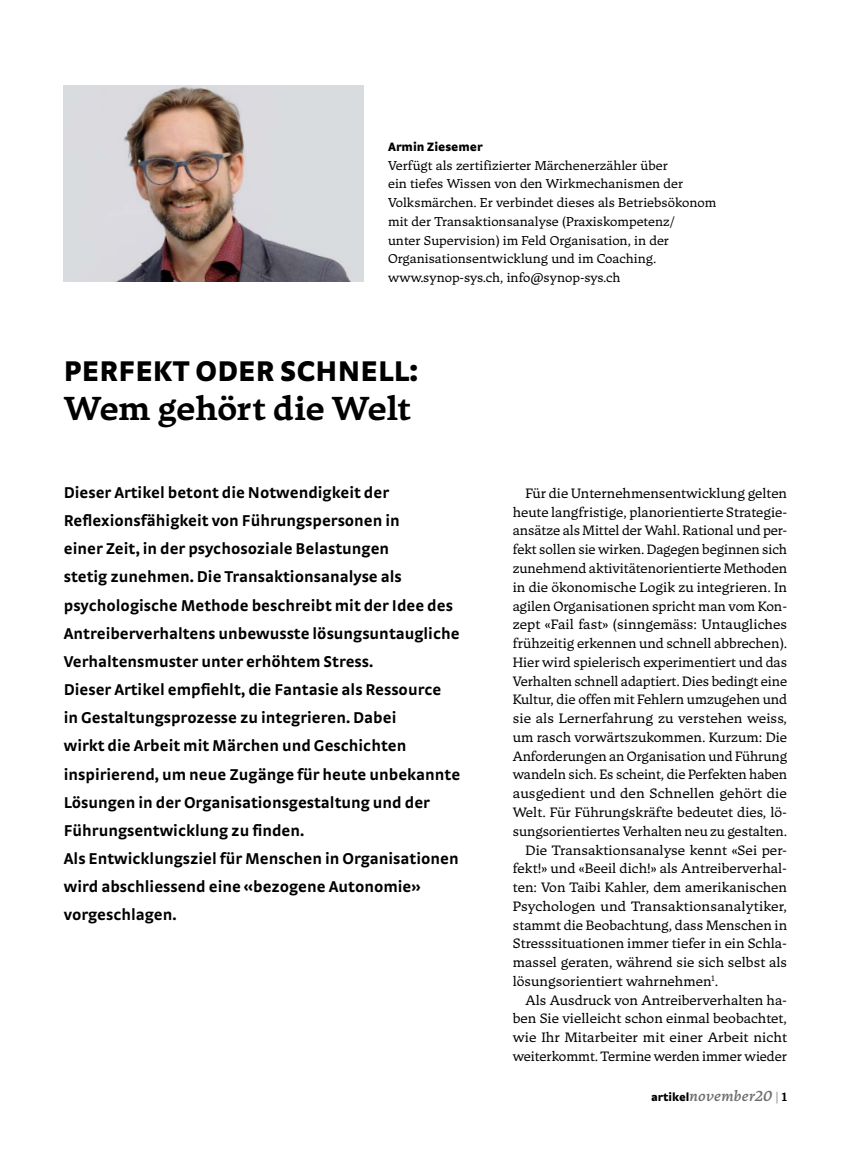
<style>
.page{position:relative;width:851px;height:1149px;background:#fff}
.page>*{position:absolute;margin:0;border:0;box-sizing:border-box;transform-origin:0 0}
.t1{font:700 33px "Tuna";letter-spacing:-.01em;color:#000}
.t2{font:900 30px "Strada OT";letter-spacing:.01em;color:#000}
.t3{font:700 16.5px/28.2px "Strada OT";color:#000}
.t4{font:italic 500 14.4px "Tuna";letter-spacing:.02em;color:#706f6f}
.t5{font:13.5px "Tuna";color:#000}
.t6{font:12.75px/18.8px "Tuna";color:#000}
.t7{font:900 12.75px "Strada OT";color:#000}
.s1{font-family:"Strada OT";font-weight:900;font-style:normal;font-size:12px;color:#000}
.s2{font-weight:400;font-style:normal;font-size:12px}
.s3{font-weight:700;font-style:normal;font-size:12px;color:#000}
</style>
<div class="page">
<img style="left:64px;top:86px;width:299px;height:195px">
<p class="t7" style="left:388px;top:139px;width:96px">Armin Ziesemer</p>
<p class="t6" style="left:388px;top:156px;width:330px">Verfügt als zertifizierter Märchenerzähler über<br>ein tiefes Wissen von den Wirkmechanismen der Volksmärchen. Er verbindet dieses als Betriebsökonom mit der Transaktionsanalyse (Praxiskompetenz/<br>unter Supervision) im Feld Organisation, in der Organisationsentwicklung und im Coaching. www.synop-sys.ch, info@synop-sys.ch</p>
<h2 class="t2" style="left:64px;top:352px;width:356px">PERFEKT ODER SCHNELL:</h2>
<h1 class="t1" style="left:64px;top:389px;width:349px">Wem gehört die Welt</h1>
<p class="t3" style="left:64px;top:478px;width:398px">Dieser Artikel betont die Notwendigkeit der Reflexionsfähigkeit von Führungspersonen in<br>einer Zeit, in der psychosoziale Belastungen<br>stetig zunehmen. Die Transaktionsanalyse als psychologische Methode beschreibt mit der Idee des Antreiberverhaltens unbewusste lösungsuntaugliche Verhaltensmuster unter erhöhtem Stress.<br>Dieser Artikel empfiehlt, die Fantasie als Ressource<br>in Gestaltungsprozesse zu integrieren. Dabei<br>wirkt die Arbeit mit Märchen und Geschichten inspirierend, um neue Zugänge für heute unbekannte Lösungen in der Organisationsgestaltung und der Führungsentwicklung zu finden.<br>Als Entwicklungsziel für Menschen in Organisationen wird abschliessend eine «bezogene Autonomie» vorgeschlagen.</p>
<p class="t5" style="left:525px;top:485px;width:263px">Für die Unternehmensentwicklung gelten</p>
<p class="t5" style="left:512px;top:503px;width:276px">heute langfristige, planorientierte Strategie-</p>
<p class="t5" style="left:512px;top:522px;width:276px">ansätze als Mittel der Wahl. Rational und per-</p>
<p class="t5" style="left:512px;top:541px;width:276px">fekt sollen sie wirken. Dagegen beginnen sich</p>
<p class="t5" style="left:512px;top:560px;width:276px">zunehmend aktivitätenorientierte Methoden</p>
<p class="t5" style="left:512px;top:578px;width:276px">in die ökonomische Logik zu integrieren. In</p>
<p class="t5" style="left:512px;top:597px;width:276px">agilen Organisationen spricht man vom Kon-</p>
<p class="t5" style="left:512px;top:616px;width:276px">zept «Fail fast» (sinngemäss: Untaugliches</p>
<p class="t5" style="left:512px;top:635px;width:276px">frühzeitig erkennen und schnell abbrechen).</p>
<p class="t5" style="left:512px;top:653px;width:276px">Hier wird spielerisch experimentiert und das</p>
<p class="t5" style="left:512px;top:672px;width:276px">Verhalten schnell adaptiert. Dies bedingt eine</p>
<p class="t5" style="left:512px;top:691px;width:276px">Kultur, die offen mit Fehlern umzugehen und</p>
<p class="t5" style="left:512px;top:710px;width:276px">sie als Lernerfahrung zu verstehen weiss,</p>
<p class="t5" style="left:512px;top:728px;width:276px">um rasch vorwärtszukommen. Kurzum: Die</p>
<p class="t5" style="left:512px;top:747px;width:276px">Anforderungen an Organisation und Führung</p>
<p class="t5" style="left:512px;top:766px;width:276px">wandeln sich. Es scheint, die Perfekten haben</p>
<p class="t5" style="left:512px;top:785px;width:276px">ausgedient und den Schnellen gehört die</p>
<p class="t5" style="left:512px;top:803px;width:276px">Welt. Für Führungskräfte bedeutet dies, lö-</p>
<p class="t5" style="left:512px;top:822px;width:276px">sungsorientiertes Verhalten neu zu gestalten.</p>
<p class="t5" style="left:525px;top:841px;width:263px">Die Transaktionsanalyse kennt «Sei per-</p>
<p class="t5" style="left:512px;top:860px;width:276px">fekt!» und «Beeil dich!» als Antreiberverhal-</p>
<p class="t5" style="left:512px;top:878px;width:276px">ten: Von Taibi Kahler, dem amerikanischen</p>
<p class="t5" style="left:512px;top:897px;width:276px">Psychologen und Transaktionsanalytiker,</p>
<p class="t5" style="left:512px;top:916px;width:276px">stammt die Beobachtung, dass Menschen in</p>
<p class="t5" style="left:512px;top:935px;width:276px">Stresssituationen immer tiefer in ein Schla-</p>
<p class="t5" style="left:512px;top:953px;width:276px">massel geraten, während sie sich selbst als</p>
<p class="t5" style="left:512px;top:972px;width:207px">lösungsorientiert wahrnehmen<sup>1</sup>.</p>
<p class="t5" style="left:525px;top:991px;width:263px">Als Ausdruck von Antreiberverhalten ha-</p>
<p class="t5" style="left:512px;top:1010px;width:276px">ben Sie vielleicht schon einmal beobachtet,</p>
<p class="t5" style="left:512px;top:1028px;width:276px">wie Ihr Mitarbeiter mit einer Arbeit nicht</p>
<p class="t5" style="left:512px;top:1047px;width:276px">weiterkommt. Termine werden immer wieder</p>
<p class="t4" style="left:651px;top:1086px;width:137px"><span class="s1">artikel</span>november20 <span class="s2">|</span> <span class="s3">1</span></p>
</div>
